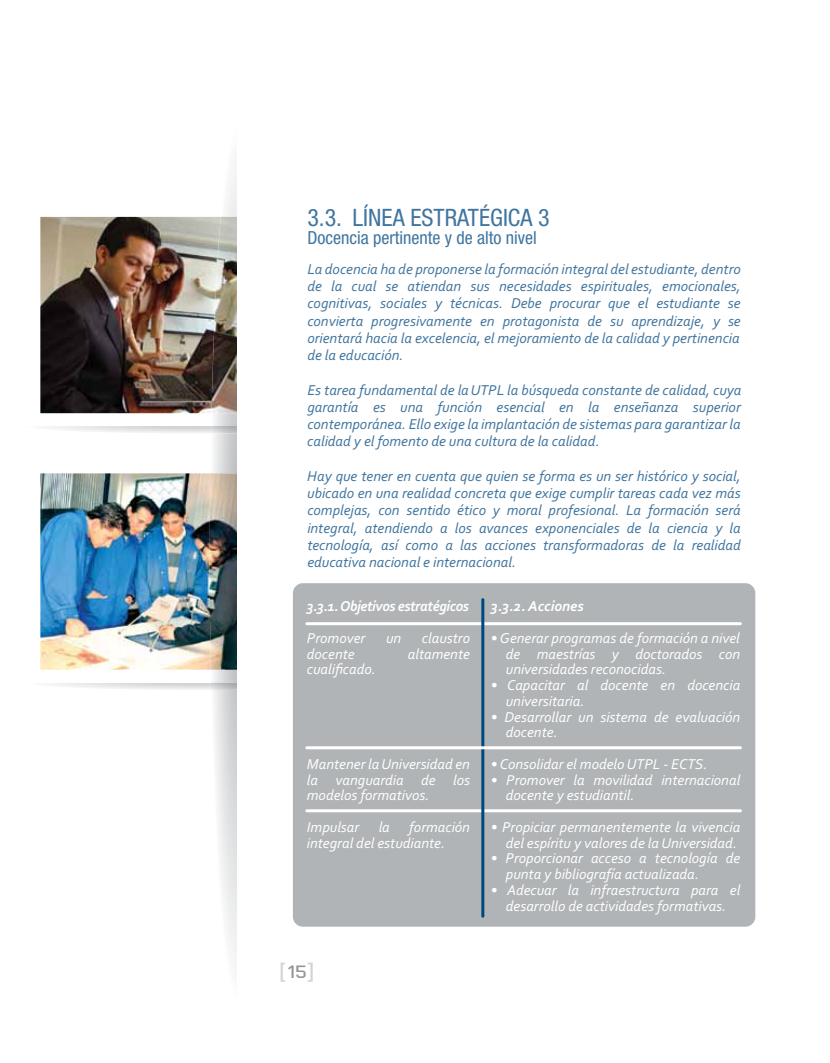
<style>
.page{position:relative;width:830px;height:1063px;background:#fff}
.page>*{position:absolute;margin:0;border:0;box-sizing:border-box;transform-origin:0 0}
.t1{font:condensed 24px "Helvetica 57";color:#40759f}
.t2{font:300 21px "Olney";color:#d1d3d4}
.t3{font:condensed 18px "Helvetica 57";color:#40759f}
.t4{font:italic 15px/17.2px "Corbel";color:#40759f;text-align:justify}
.t5{font:italic 15px/15.8px "Corbel";color:#fff}
.t6{font:italic 700 15px "Corbel";letter-spacing:-.025em;color:#fff}
.t7{font:italic 700 15px "Corbel";color:#fff}
.s1{font-size:18.9px;color:#939598}
</style>
<div class="page">
<img style="left:40px;top:217px;width:170px;height:184px">
<img style="left:40px;top:473px;width:170px;height:197px">
<svg style="left:210px;top:168px;width:27px;height:794px"></svg>
<svg style="left:40px;top:401px;width:197px;height:33px"></svg>
<img style="left:211px;top:217px;width:26px;height:196px">
<svg style="left:48px;top:670px;width:189px;height:20px"></svg>
<img style="left:210px;top:473px;width:27px;height:197px">
<div style="left:293px;top:583px;width:462px;height:344px;background:#b1b4b6;border-radius:10px"></div>
<hr style="left:305px;top:622px;width:436px;height:3px;background:#fff;border-radius:2px">
<hr style="left:305px;top:809px;width:436px;height:3px;background:#fff;border-radius:2px">
<hr style="left:481px;top:598px;width:3px;height:320px;background:#00467f;border-radius:2px">
<hr style="left:305px;top:746px;width:436px;height:3px;background:#fff;border-radius:2px">
<h1 class="t1" style="left:307px;top:204px;width:244px">3.3. LÍNEA ESTRATÉGICA 3</h1>
<p class="t3" style="left:307px;top:227px;width:231px">Docencia pertinente y de alto nivel</p>
<p class="t4" style="left:307px;top:260px;width:435px">La docencia ha de proponerse la formación integral del estudiante, dentro de la cual se atiendan sus necesidades espirituales, emocionales, cognitivas, sociales y técnicas. Debe procurar que el estudiante se convierta progresivamente en protagonista de su aprendizaje, y se orientará hacia la excelencia, el mejoramiento de la calidad y pertinencia de la educación.</p>
<p class="t4" style="left:307px;top:381px;width:435px">Es tarea fundamental de la UTPL la búsqueda constante de calidad, cuya garantía es una función esencial en la enseñanza superior contemporánea. Ello exige la implantación de sistemas para garantizar la calidad y el fomento de una cultura de la calidad.</p>
<p class="t4" style="left:307px;top:467px;width:435px">Hay que tener en cuenta que quien se forma es un ser histórico y social, ubicado en una realidad concreta que exige cumplir tareas cada vez más complejas, con sentido ético y moral profesional. La formación será integral, atendiendo a los avances exponenciales de la ciencia y la tecnología, así como a las acciones transformadoras de la realidad educativa nacional e internacional.</p>
<p class="t6" style="left:307px;top:597px;width:163px">3.3.1. Objetivos estratégicos</p>
<p class="t5" style="left:307px;top:630px;width:60px">Promover</p>
<p class="t5" style="left:386px;top:630px;width:17px">un</p>
<p class="t5" style="left:421px;top:630px;width:50px">claustro</p>
<p class="t5" style="left:307px;top:645px;width:49px">docente</p>
<p class="t5" style="left:407px;top:645px;width:64px">altamente</p>
<p class="t5" style="left:307px;top:661px;width:70px">cualificado.</p>
<p class="t5" style="left:307px;top:756px;width:165px;text-align:justify">Mantener la Universidad en la vanguardia de los modelos formativos.</p>
<p class="t5" style="left:307px;top:819px;width:54px">Impulsar</p>
<p class="t5" style="left:378px;top:819px;width:13px">la</p>
<p class="t5" style="left:307px;top:819px;width:165px;text-indent:102px">formación integral del estudiante.</p>
<h2 class="t2" style="left:279px;top:957px;width:37px">[<span class="s1">15</span>]</h2>
<p class="t7" style="left:490px;top:597px;width:94px">3.3.2. Acciones</p>
<p class="t5" style="left:505px;top:630px;width:236px;text-align:justify;text-indent:-15px">• Generar programas de formación a nivel de maestrías y doctorados con universidades reconocidas.</p>
<p class="t5" style="left:505px;top:677px;width:236px;text-indent:-15px">• Capacitar al docente en docencia universitaria.</p>
<p class="t5" style="left:505px;top:708px;width:236px;text-indent:-15px">• Desarrollar un sistema de evaluación docente.</p>
<p class="t5" style="left:490px;top:756px;width:218px">• Consolidar el modelo UTPL - ECTS.</p>
<p class="t5" style="left:505px;top:771px;width:236px;text-indent:-15px">• Promover la movilidad internacional docente y estudiantil.</p>
<p class="t5" style="left:490px;top:819px;width:251px;text-align:right">• Propiciar permanentemente la vivencia del espíritu y valores de la Universidad.</p>
<p class="t5" style="left:505px;top:850px;width:236px;text-indent:-15px">• Proporcionar acceso a tecnología de punta y bibliografía actualizada.</p>
<p class="t5" style="left:490px;top:882px;width:251px;text-align:center">• Adecuar la infraestructura para el desarrollo de actividades formativas.</p>
</div>
